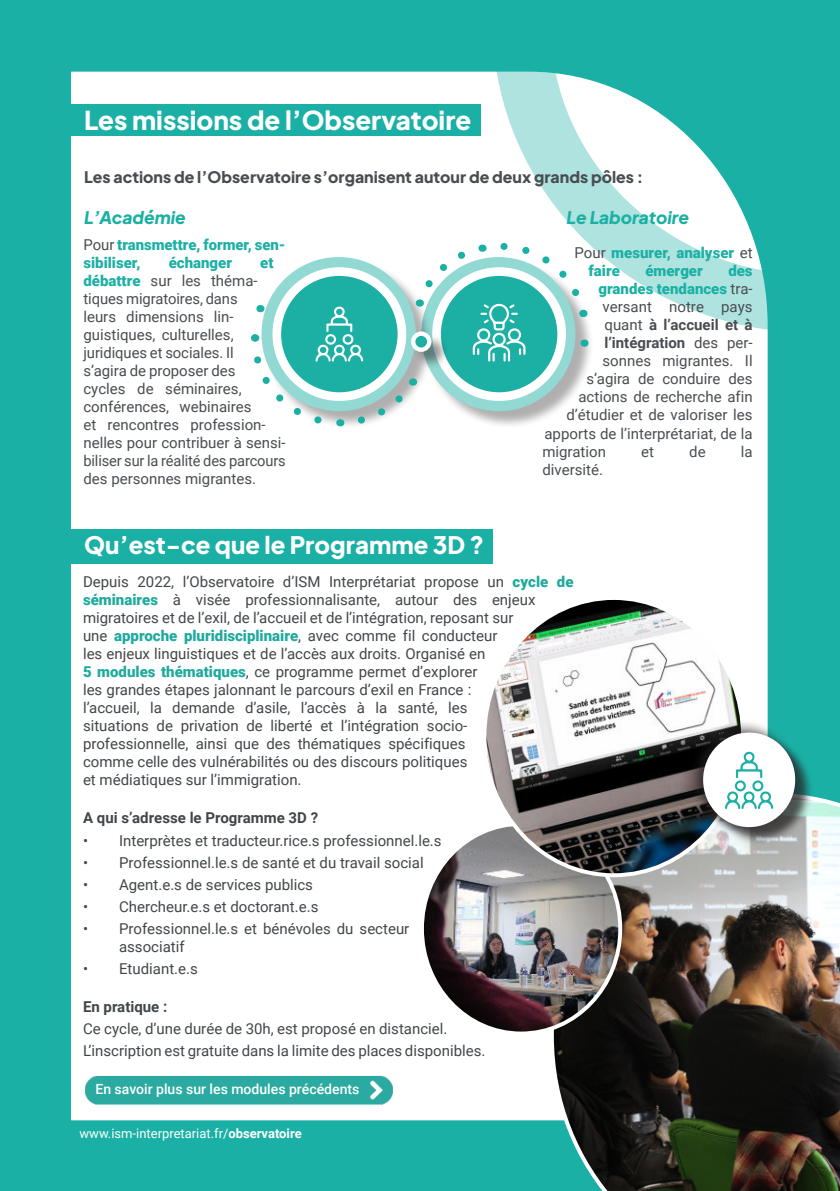
<style>
.page{position:relative;width:840px;height:1191px;background:#fff}
.page>*{position:absolute;margin:0;border:0;box-sizing:border-box;transform-origin:0 0}
.t1{font:26px "Plus Jakarta Sans";color:#fff}
.t2{font:24px "Plus Jakarta Sans";color:#fff}
.t3{font:italic 17.2px "Plus Jakarta Sans";color:#1cb0a5}
.t4{font:15.8px "Plus Jakarta Sans";color:#494d51}
.t5{font:15px/18px "Roboto";color:#424649}
.t6{font:15px/18px "Roboto";color:#494d51}
.t7{font:900 15px/18px "Roboto";color:#1cb0a5}
.t8{font:700 15px "Roboto";color:#424649}
.t9{font:700 15px "Roboto";color:#494d51}
.t10{font:900 15px "Roboto";color:#1ab1a5}
.t11{font:500 14px "Roboto";color:#fff}
.t12{font:13px "Roboto";color:#fff}
.s1{font-weight:400;color:#494d51}
.s2{color:#1ab1a5}
.s3{font-weight:900;color:#1cb0a5}
.s4{font-weight:400}
.s5{font-weight:900;color:#1faa9e}
.s6{font-weight:700}
</style>
<div class="page">
<div style="left:0;top:0;width:839px;height:1191px;background:#1bb0a5"></div>
<div style="left:71px;top:72px;width:696px;height:1048px;background:#fff"></div>
<svg style="left:492px;top:71px;width:276px;height:262px"></svg>
<div style="left:27px;top:105px;width:453px;height:31px;background:#1bb0a5"></div>
<svg style="left:247px;top:240px;width:345px;height:190px"></svg>
<div style="left:413px;top:334px;width:36px;height:36px;background:#231f20;opacity:.47"></div>
<svg style="left:413px;top:334px;width:16px;height:16px"></svg>
<div style="left:411px;top:331px;width:20px;height:21px;border:4px solid #fff;border-radius:50%"></div>
<img style="left:549px;top:796px;width:290px;height:395px">
<div style="left:18px;top:529px;width:474px;height:35px;background:#1bb0a5"></div>
<img style="left:421px;top:824px;width:199px;height:209px">
<img style="left:484px;top:598px;width:258px;height:277px">
<div style="left:686px;top:719px;width:114px;height:116px;background:#231f20;opacity:.75"></div>
<div style="left:704px;top:734px;width:108px;height:111px;background:#231f20;opacity:.75"></div>
<div style="left:702px;top:732px;width:92px;height:95px;background:#fff;border-radius:50%"></div>
<svg style="left:725px;top:751px;width:47px;height:58px"></svg>
<img style="left:72px;top:1059px;width:334px;height:62px">
<h1 class="t1" style="left:84px;top:108px;width:388px">Les missions de l’Observatoire</h1>
<p class="t4" style="left:84px;top:170px;width:560px">Les actions de l’Observatoire s’organisent autour de deux grands pôles :</p>
<p class="t3" style="left:84px;top:208px;width:103px">L’Académie</p>
<p class="t7" style="left:588px;top:245px;width:166px;text-indent:-14px"><span class="s1">Pour</span> mesurer, analyser <span class="s1">et </span><span class="s2">faire</span></p>
<p class="t3" style="left:566px;top:208px;width:124px">Le Laboratoire</p>
<p class="t7" style="left:83px;top:237px;width:204px"><span class="s1">Pour</span> transmettre, former, sen&shy;sibiliser,</p>
<p class="t7" style="left:169px;top:255px;width:65px">échanger</p>
<p class="t7" style="left:260px;top:255px;width:15px">et</p>
<p class="t6" style="left:83px;top:273px;width:204px"><span class="s3">débattre</span> sur les théma&shy;tiques migratoires, dans<br>leurs dimensions lin&shy;guistiques, culturelles, juridiques et sociales. Il<br>s’agira de proposer des<br>cycles de séminaires, conférences, webinaires<br>et rencontres profession&shy;nelles pour contribuer à sensi&shy;biliser sur la réalité des parcours des personnes migrantes.</p>
<p class="t10" style="left:645px;top:265px;width:59px">émerger</p>
<p class="t10" style="left:728px;top:265px;width:26px">des</p>
<p class="t10" style="left:598px;top:283px;width:156px">grandes tendances <span class="s1">tra-</span></p>
<p class="t6" style="left:602px;top:299px;width:152px">versant notre pays</p>
<p class="t9" style="left:604px;top:319px;width:149px"><span class="s4">quant</span> à l’accueil et à</p>
<p class="t9" style="left:604px;top:337px;width:150px">l’intégration <span class="s4">des per-</span></p>
<p class="t6" style="left:602px;top:353px;width:152px">sonnes migrantes. Il</p>
<p class="t6" style="left:586px;top:371px;width:168px">s’agira de conduire des</p>
<p class="t6" style="left:578px;top:389px;width:176px">actions de recherche afin</p>
<p class="t6" style="left:566px;top:407px;width:188px">d’étudier et de valoriser les</p>
<p class="t6" style="left:544px;top:425px;width:210px">apports de l’interprétariat, de la</p>
<p class="t6" style="left:542px;top:443px;width:65px">migration</p>
<p class="t6" style="left:640px;top:443px;width:14px">et</p>
<p class="t6" style="left:688px;top:443px;width:18px">de</p>
<p class="t6" style="left:740px;top:443px;width:13px">la</p>
<p class="t6" style="left:542px;top:461px;width:62px">diversité.</p>
<h2 class="t2" style="left:84px;top:534px;width:401px">Qu’est-ce que le Programme 3D ?</h2>
<p class="t5" style="left:83px;top:574px;width:492px">Depuis 2022, l’Observatoire d’ISM Interprétariat propose un <span class="s5">cycle de séminaires</span> à visée professionnalisante, autour des enjeux migratoires et de l’exil, de l’accueil et de l’intégration, reposant sur<br>une <span class="s5">approche pluridisciplinaire</span>, avec comme fil conducteur<br>les enjeux linguistiques et de l’accès aux droits. Organisé en<br><span class="s5">5 modules thématiques</span>, ce programme permet d’explorer<br>les grandes étapes jalonnant le parcours d’exil en France :<br>l’accueil, la demande d’asile, l’accès à la santé, les<br>situations de privation de liberté et l’intégration socio&shy;professionnelle, ainsi que des thématiques spécifiques<br>comme celle des vulnérabilités ou des discours politiques<br>et médiatiques sur l’immigration.</p>
<p class="t8" style="left:83px;top:812px;width:236px">A qui s’adresse le Programme 3D ?</p>
<p class="t5" style="left:83px;top:832px;width:360px">• Interprètes et traducteur.rice.s professionnel.le.s</p>
<p class="t5" style="left:83px;top:854px;width:342px">• Professionnel.le.s de santé et du travail social</p>
<p class="t5" style="left:83px;top:876px;width:231px">• Agent.e.s de services publics</p>
<p class="t5" style="left:83px;top:898px;width:237px">• Chercheur.e.s et doctorant.e.s</p>
<p class="t5" style="left:119px;top:920px;width:292px;text-indent:-36px">• Professionnel.le.s et bénévoles du secteur associatif</p>
<p class="t5" style="left:83px;top:961px;width:116px">• Etudiant.e.s</p>
<p class="t8" style="left:83px;top:1001px;width:86px">En pratique :</p>
<p class="t5" style="left:83px;top:1019px;width:404px;line-height:22px">Ce cycle, d’une durée de 30h, est proposé en distanciel.<br>L’inscription est gratuite dans la limite des places disponibles.</p>
<p class="t11" style="left:95px;top:1084px;width:265px">En savoir plus sur les modules précédents</p>
<p class="t12" style="left:79px;top:1128px;width:224px">www.ism-interpretariat.fr/<span class="s6">observatoire</span></p>
</div>
